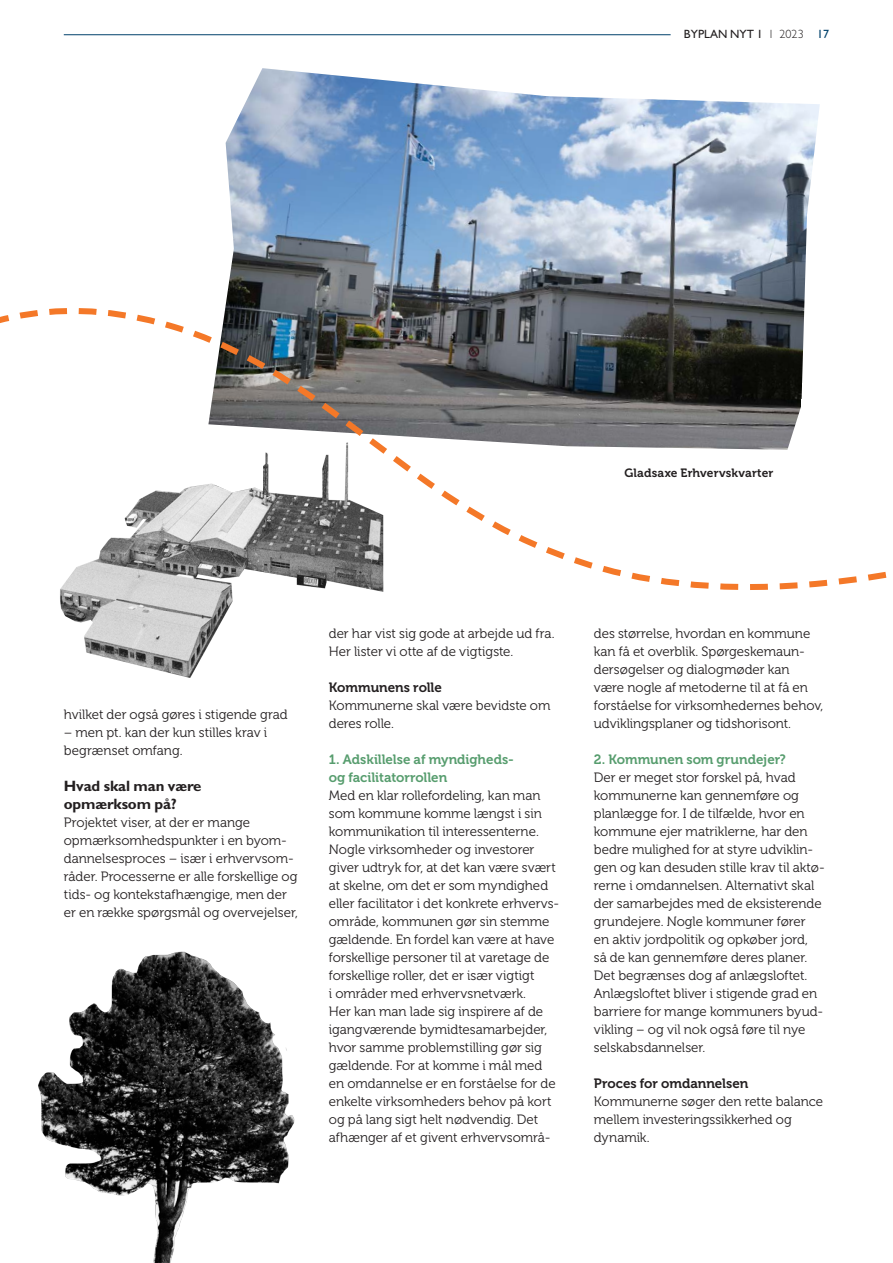
<style>
.page{position:relative;width:893px;height:1263px;background:#fff}
.page>*{position:absolute;margin:0;border:0;box-sizing:border-box;transform-origin:0 0}
.t1{font:700 15px/18px "Gill Sans Std";letter-spacing:-.01em;color:#231f20}
.t2{font:13.5px/18px "Museo 300";letter-spacing:-.005em;color:#231f20}
.t3{font:13.5px/18px "Museo 700";color:#579d6e}
.t4{font:13.5px "Museo 700";color:#231f20}
.t5{font:12px "Museo 700";letter-spacing:.01em;color:#231f20}
.t6{font:12px "Gill Sans Std";color:#231f20}
.s1{font-weight:300}
.s2{color:#00416b}
</style>
<div class="page">
<img style="left:38px;top:951px;width:257px;height:312px">
<img style="left:224px;top:68px;width:596px;height:249px">
<img style="left:60px;top:574px;width:143px;height:104px">
<svg style="left:0;top:308px;width:148px;height:9px"></svg>
<svg style="left:186px;top:574px;width:701px;height:81px"></svg>
<svg style="left:0;top:317px;width:886px;height:257px"></svg>
<hr style="left:64px;top:34px;width:607px;height:1px;background:#00416b">
<p class="t6" style="left:684px;top:27px;width:147px">BYPLAN NYT 1 <span class="s1">1 2023</span> <span class="s2">17</span></p>
<p class="t5" style="left:624px;top:466px;width:151px">Gladsaxe Erhvervskvarter</p>
<p class="t2" style="left:64px;top:706px;width:225px">hvilket der også gøres i stigende grad</p>
<p class="t2" style="left:64px;top:724px;width:205px">– men pt. kan der kun stilles krav i begrænset omfang.</p>
<p class="t1" style="left:64px;top:777px;width:139px">Hvad skal man være opmærksom på?</p>
<p class="t2" style="left:64px;top:814px;width:235px">Projektet viser, at der er mange opmærksomhedspunkter i en byom&shy;dannelsesproces – især i erhvervsom&shy;råder. Processerne er alle forskellige og tids- og kontekstafhængige, men der er en række spørgsmål og overvejelser,</p>
<p class="t2" style="left:329px;top:625px;width:227px">der har vist sig gode at arbejde ud fra.<br>Her lister vi otte af de vigtigste.</p>
<p class="t4" style="left:329px;top:680px;width:115px">Kommunens rolle</p>
<p class="t2" style="left:329px;top:697px;width:223px">Kommunerne skal være bevidste om deres rolle.</p>
<p class="t3" style="left:329px;top:751px;width:187px">1. Adskillelse af myndigheds&shy;og facilitatorrollen</p>
<p class="t2" style="left:329px;top:787px;width:232px">Med en klar rollefordeling, kan man som kommune komme længst i sin kommunikation til interessenterne.<br>Nogle virksomheder og investorer giver udtryk for, at det kan være svært at skelne, om det er som myndighed eller facilitator i det konkrete erhvervs&shy;område, kommunen gør sin stemme gældende. En fordel kan være at have forskellige personer til at varetage de forskellige roller, det er især vigtigt<br>i områder med erhvervsnetværk.<br>Her kan man lade sig inspirere af de igangværende bymidtesamarbejder, hvor samme problemstilling gør sig gældende. For at komme i mål med en omdannelse er en forståelse for de enkelte virksomheders behov på kort og på lang sigt helt nødvendig. Det afhænger af et givent erhvervsområ-</p>
<p class="t2" style="left:594px;top:625px;width:231px">des størrelse, hvordan en kommune kan få et overblik. Spørgeskemaun&shy;dersøgelser og dialogmøder kan være nogle af metoderne til at få en forståelse for virksomhedernes behov, udviklingsplaner og tidshorisont.</p>
<p class="t3" style="left:594px;top:751px;width:194px">2. Kommunen som grundejer?</p>
<p class="t2" style="left:594px;top:769px;width:232px">Der er meget stor forskel på, hvad kommunerne kan gennemføre og planlægge for. I de tilfælde, hvor en kommune ejer matriklerne, har den bedre mulighed for at styre udviklin&shy;gen og kan desuden stille krav til aktø&shy;rerne i omdannelsen. Alternativt skal der samarbejdes med de eksisterende grundejere. Nogle kommuner fører<br>en aktiv jordpolitik og opkøber jord,<br>så de kan gennemføre deres planer.<br>Det begrænses dog af anlægsloftet.<br>Anlægsloftet bliver i stigende grad en barriere for mange kommuners byud&shy;vikling – og vil nok også føre til nye selskabsdannelser.</p>
<p class="t4" style="left:594px;top:1076px;width:156px">Proces for omdannelsen</p>
<p class="t2" style="left:594px;top:1093px;width:231px">Kommunerne søger den rette balance mellem investeringssikkerhed og dynamik.</p>
</div>
